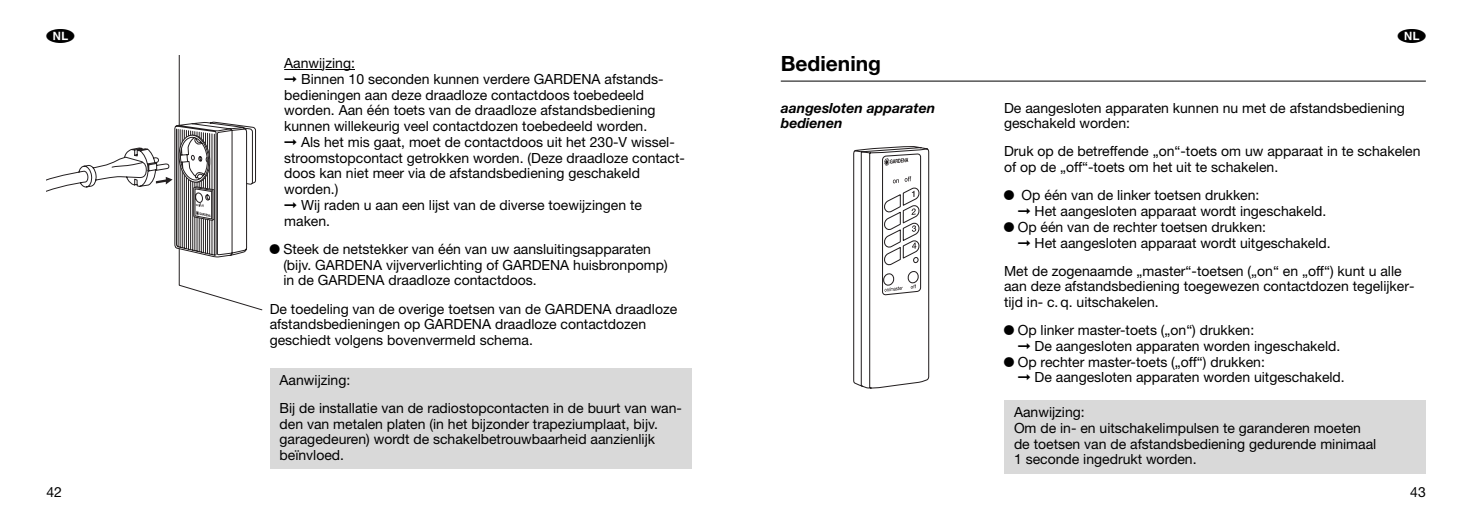
<style>
.page{position:relative;width:1474px;height:522px;background:#fff}
.page>*{position:absolute;margin:0;border:0;box-sizing:border-box;transform-origin:0 0}
.t1{font:700 21px "Helvetica Neue";color:#000}
.t2{font:19.78px "L Kzeichen";color:#000}
.t3{font:14px/15.8px "Helvetica Neue";color:#000}
.t4{font:italic 700 14px/15.8px "Helvetica Neue";color:#000}
.s1{font-family:"AG Figures+Pi BQ";color:#fff}
.s2{font-family:"AG Figures+Pi BQ"}
</style>
<div class="page">
<hr style="left:781px;top:81px;width:644px;height:1px;background:#000">
<div style="left:1004px;top:400px;width:421px;height:73px;background:#d9d9d9"></div>
<svg style="left:853px;top:146px;width:76px;height:243px"></svg>
<hr style="left:284px;top:69px;width:38px;height:1px;background:#000">
<hr style="left:325px;top:69px;width:30px;height:1px;background:#000">
<div style="left:270px;top:368px;width:421px;height:101px;background:#d9d9d9"></div>
<svg style="left:46px;top:56px;width:217px;height:254px"></svg>
<h2 class="t2" style="left:46px;top:24px;width:29px">V</h2>
<p class="t3" style="left:46px;top:485px;width:17px">42</p>
<p class="t3" style="left:284px;top:57px;width:402px;text-indent:-15px"><span class="s1">X</span> Aanwijzing:<br>➞ Binnen 10 seconden kunnen verdere GARDENA afstands&shy;bedieningen aan deze draadloze contactdoos toebedeeld worden. Aan één toets van de draadloze afstandsbediening kunnen willekeurig veel contactdozen toebedeeld worden.<br>➞ Als het mis gaat, moet de contactdoos uit het 230-V wissel&shy;stroomstopcontact getrokken worden. (Deze draadloze contact&shy;doos kan niet meer via de afstandsbediening geschakeld worden.)<br>➞ Wij raden u aan een lijst van de diverse toewijzingen te maken.</p>
<p class="t3" style="left:283px;top:242px;width:386px;text-indent:-14px"><span class="s2">X</span> Steek de netstekker van één van uw aansluitingsapparaten (bijv. GARDENA vijververlichting of GARDENA huisbronpomp) in de GARDENA draadloze contactdoos.</p>
<p class="t3" style="left:270px;top:302px;width:409px">De toedeling van de overige toetsen van de GARDENA draadloze afstandsbedieningen op GARDENA draadloze contactdozen geschiedt volgens bovenvermeld schema.</p>
<p class="t3" style="left:279px;top:367px;width:404px;line-height:28.2px">Aanwijzing:<br>Bij de installatie van de radiostopcontacten in de buurt van wan-</p>
<p class="t3" style="left:279px;top:417px;width:380px">den van metalen platen (in het bijzonder trapeziumplaat, bijv. garagedeuren) wordt de schakelbetrouwbaarheid aanzienlijk beïnvloed.</p>
<h1 class="t1" style="left:781px;top:56px;width:102px">Bediening</h1>
<p class="t4" style="left:781px;top:101px;width:156px">aangesloten apparaten bedienen</p>
<h2 class="t2" style="left:1397px;top:24px;width:29px">V</h2>
<p class="t3" style="left:1004px;top:101px;width:402px">De aangesloten apparaten kunnen nu met de afstandsbediening geschakeld worden:</p>
<p class="t3" style="left:1004px;top:145px;width:418px">Druk op de betreffende „on“-toets om uw apparaat in te schakelen of op de „off“-toets om het uit te schakelen.</p>
<p class="t3" style="left:1004px;top:189px;width:257px"><span class="s2">X</span> Op één van de linker toetsen drukken:</p>
<p class="t3" style="left:1017px;top:204px;width:310px">➞ Het aangesloten apparaat wordt ingeschakeld.</p>
<p class="t3" style="left:1004px;top:220px;width:263px"><span class="s2">X</span> Op één van de rechter toetsen drukken:</p>
<p class="t3" style="left:1017px;top:236px;width:314px">➞ Het aangesloten apparaat wordt uitgeschakeld.</p>
<p class="t3" style="left:1004px;top:264px;width:412px">Met de zogenaamde „master“-toetsen („on“ en „off“) kunt u alle aan deze afstandsbediening toegewezen contactdozen tegelijker&shy;tijd in- c. q. uitschakelen.</p>
<p class="t3" style="left:1004px;top:323px;width:252px"><span class="s2">X</span> Op linker master-toets („on“) drukken:</p>
<p class="t3" style="left:1017px;top:339px;width:324px">➞ De aangesloten apparaten worden ingeschakeld.</p>
<p class="t3" style="left:1004px;top:355px;width:262px"><span class="s2">X</span> Op rechter master-toets („off“) drukken:</p>
<p class="t3" style="left:1017px;top:371px;width:328px">➞ De aangesloten apparaten worden uitgeschakeld.</p>
<p class="t3" style="left:1014px;top:405px;width:364px">Aanwijzing:<br>Om de in- en uitschakelimpulsen te garanderen moeten de toetsen van de afstandsbediening gedurende minimaal 1 seconde ingedrukt worden.</p>
<p class="t3" style="left:1410px;top:485px;width:17px">43</p>
</div>
